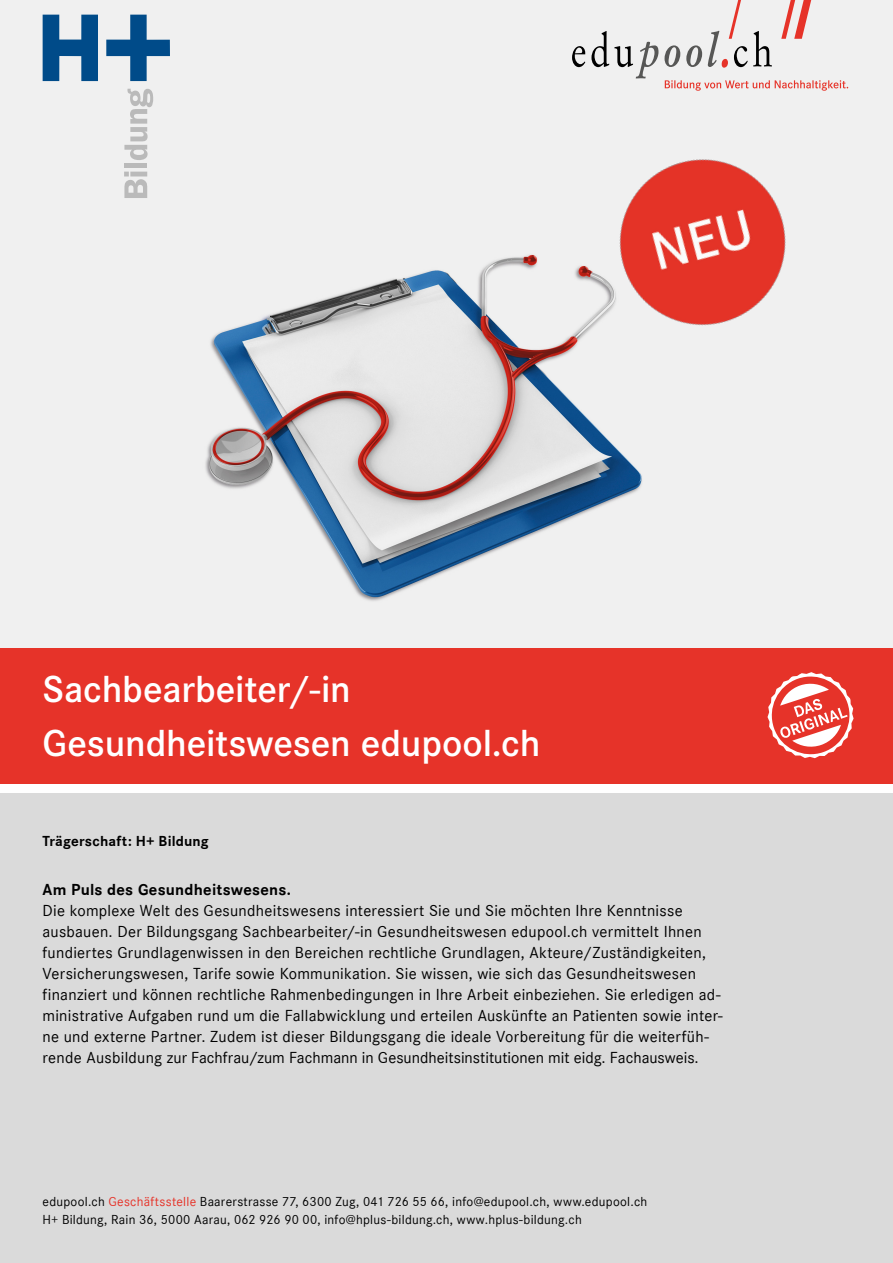
<style>
.page{position:relative;width:893px;height:1263px;background:#fff}
.page>*{position:absolute;margin:0;border:0;box-sizing:border-box;transform-origin:0 0}
.t1{font:600 39px/54px "Corporate S";letter-spacing:-.005em;color:#fff}
.t2{font:16.5px/21px "Corporate S";letter-spacing:.015em;color:#000}
.t3{font:700 16.5px "Corporate S";letter-spacing:.015em;color:#000}
.t4{font:700 15px "Corporate S";letter-spacing:.01em;color:#000}
.t5{font:13.5px/18px "Corporate S";letter-spacing:.02em;color:#000}
.s1{color:#e63329}
</style>
<div class="page">
<div style="left:0;top:0;width:893px;height:783px;background:#f0f0f0"></div>
<div style="left:0;top:648px;width:893px;height:135px;background:#e63329"></div>
<div style="left:0;top:794px;width:893px;height:469px;background:#dadada"></div>
<svg style="left:767px;top:672px;width:87px;height:87px"></svg>
<svg style="left:572px;top:46px;width:13px;height:21px"></svg>
<svg style="left:591px;top:31px;width:67px;height:47px"></svg>
<svg style="left:664px;top:45px;width:16px;height:22px"></svg>
<svg style="left:686px;top:45px;width:16px;height:22px"></svg>
<svg style="left:708px;top:0;width:64px;height:68px"></svg>
<svg style="left:781px;top:0;width:31px;height:39px"></svg>
<svg style="left:665px;top:80px;width:183px;height:11px"></svg>
<img style="left:124px;top:171px;width:518px;height:430px">
<svg style="left:124px;top:172px;width:23px;height:26px"></svg>
<div style="left:124px;top:163px;width:23px;height:5px;background:#bababa"></div>
<svg style="left:124px;top:89px;width:29px;height:71px"></svg>
<svg style="left:43px;top:15px;width:55px;height:66px"></svg>
<svg style="left:106px;top:15px;width:64px;height:66px"></svg>
<img style="left:587px;top:159px;width:199px;height:197px">
<h1 class="t1" style="left:43px;top:662px;width:499px">Sachbearbeiter/-in<br>Gesundheitswesen edupool.ch</h1>
<p class="t4" style="left:43px;top:831px;width:168px">Trägerschaft : H+ Bildung</p>
<p class="t3" style="left:43px;top:878px;width:250px">Am Puls des Gesundheitswesens.</p>
<p class="t2" style="left:43px;top:899px;width:681px">Die komplexe Welt des Gesundheitswesens interessiert Sie und Sie möchten Ihre Kenntnisse ausbauen. Der Bildungsgang Sachbearbeiter/-in Gesundheitswesen edupool.ch vermittelt Ihnen fundiertes Grundlagenwissen in den Bereichen rechtliche Grundlagen, Akteure/Zuständigkeiten, Versicherungswesen, Tarife sowie Kommunikation. Sie wissen, wie sich das Gesundheitswesen finanziert und können rechtliche Rahmenbedingungen in Ihre Arbeit einbeziehen. Sie erledigen ad&shy;ministrative Aufgaben rund um die Fallabwicklung und erteilen Auskünfte an Patienten sowie inter&shy;ne und externe Partner. Zudem ist dieser Bildungsgang die ideale Vorbereitung für die weiterfüh&shy;rende Ausbildung zur Fachfrau/zum Fachmann in Gesundheitsinstitutionen mit eidg. Fachausweis.</p>
<p class="t5" style="left:43px;top:1192px;width:606px">edupool.ch <span class="s1">Geschäftsstelle</span> Baarerstrasse 77, 6300 Zug, 041 726 55 66, info@edupool.ch, www.edupool.ch<br>H+ Bildung, Rain 36, 5000 Aarau, 062 926 90 00, info@hplus-bildung.ch, www.hplus-bildung.ch</p>
</div>
